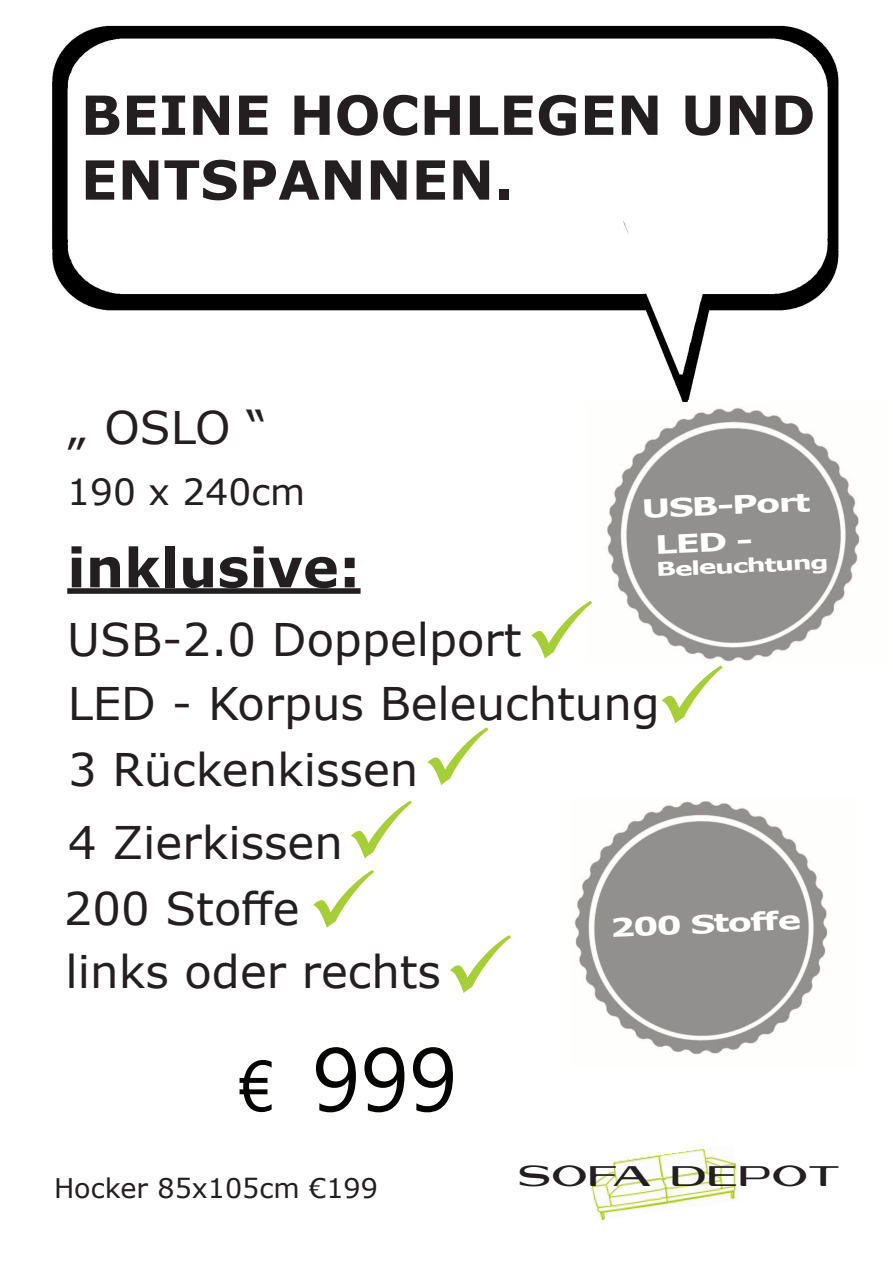
<style>
.page{position:relative;width:893px;height:1263px;background:#fff}
.page>*{position:absolute;margin:0;border:0;box-sizing:border-box;transform-origin:0 0}
.t1{font:90px "Leelawadee UI";color:#040503}
.t2{font:700 54px/64.8px "Verdana";color:#231f20}
.t3{font:45px "Verdana";color:#231f20}
.t4{font:36px "Verdana";color:#231f20}
.t5{font:27px "Verdana";color:#231f20}
.t6{font:27px "Georgiquas";letter-spacing:.05em;color:#231f20}
.t7{font:700 25.2px "Verdana";color:#fff;scale:1.4 1}
.t8{font:700 18.9px "Verdana";color:#fff;scale:1.4 1}
.s1{font-size:72px}
</style>
<div class="page">
<img style="left:52px;top:25px;width:787px;height:377px">
<div style="left:67px;top:588px;width:294px;height:6px;background:#231f20"></div>
<img style="left:607px;top:407px;width:255px;height:255px">
<img style="left:574px;top:801px;width:254px;height:254px">
<img style="left:591px;top:1148px;width:146px;height:72px">
<p class="t2" style="left:81px;top:82px;width:736px">BEINE HOCHLEGEN UND<br>ENTSPANNEN.</p>
<p class="t3" style="left:68px;top:396px;width:201px">„ OSLO “</p>
<p class="t4" style="left:67px;top:467px;width:239px">190 x 240cm</p>
<p class="t2" style="left:67px;top:534px;width:295px">inklusive:</p>
<p class="t3" style="left:67px;top:609px;width:456px">USB-2.0 Doppelport</p>
<p class="t7" style="left:641px;top:491px;width:122px;rotate:-2deg">USB-Port</p>
<p class="t7" style="left:655px;top:526px;width:71px;rotate:-2deg">LED -</p>
<p class="t8" style="left:656px;top:555px;width:125px;rotate:-2deg">Beleuchtung</p>
<p class="t3" style="left:68px;top:673px;width:594px">LED - Korpus Beleuchtung</p>
<p class="t3" style="left:68px;top:738px;width:352px">3 Rückenkissen</p>
<p class="t3" style="left:68px;top:812px;width:276px">4 Zierkissen</p>
<p class="t3" style="left:64px;top:877px;width:237px">200 Stoffe</p>
<p class="t3" style="left:66px;top:940px;width:377px">links oder rechts</p>
<p class="t1" style="left:236px;top:1017px;width:223px"><span class="s1">€</span> 999</p>
<p class="t5" style="left:54px;top:1169px;width:325px">Hocker 85x105cm €199</p>
<p class="t7" style="left:609px;top:909px;width:138px;rotate:-2deg">200 Stoffe</p>
<p class="t6" style="left:519px;top:1165px;width:134px">SOFA</p>
<p class="t6" style="left:671px;top:1165px;width:170px">DEPOT</p>
</div>
